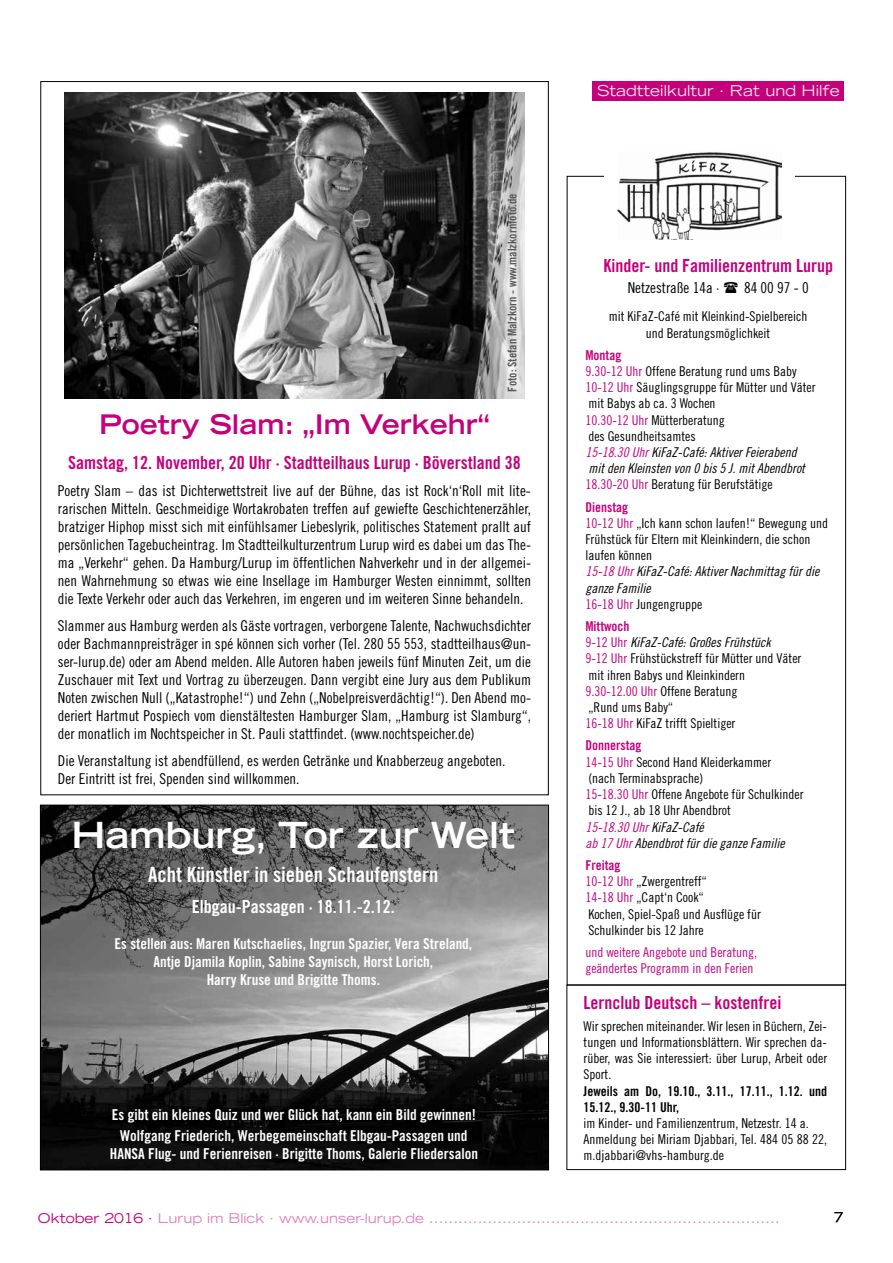
<style>
.page{position:relative;width:893px;height:1263px;background:#fff}
.page>*{position:absolute;margin:0;border:0;box-sizing:border-box;transform-origin:0 0}
.t1{font:700 expanded 36px "Trade Gothic LH";color:#fff}
.t2{font:700 expanded 27px "Trade Gothic LH";color:#c5007b}
.t3{font:21px "Trade Gothic Bold Cond Twenty";color:#fff}
.t4{font:18px "Trade Gothic Bold Cond Twenty";color:#c5007b}
.t5{font:18px "Trade Gothic Bold Cond Twenty";color:#fff}
.t6{font:15px/18px "Trade Gothic Cond Eighteen";color:#000;text-align:justify}
.t7{font:15px/18px "Trade Gothic Bold Cond Twenty";color:#fff;text-align:center}
.t8{font:expanded 15px "Trade Gothic LH";color:#e3e4e4}
.t9{font:13.5px/16.2px "Trade Gothic Cond Eighteen";color:#000}
.t10{font:13.5px/16.2px "Trade Gothic Cond Eighteen Obl";color:#000}
.t11{font:expanded 13.5px "Trade Gothic LH";color:#e280bd}
.t12{font:13.5px/16.2px "Trade Gothic Cond Eighteen";color:#c5007b}
.t13{font:13.5px/16.2px "Trade Gothic Bold Cond Twenty";color:#000}
.t14{font:13.5px "Trade Gothic Bold Cond Twenty";color:#c5007b}
.t15{font:expanded 13.5px "Trade Gothic LH";color:#000}
.t16{font:12px "Trade Gothic Bold Cond Twenty";color:#58585a}
.s1{color:#c5007b}
.s2{font-family:"Trade Gothic Cond Eighteen";color:#c5007b}
</style>
<div class="page">
<img style="left:42px;top:807px;width:505px;height:361px">
<div style="left:593px;top:81px;width:251px;height:20px;background:#c5007b"></div>
<img style="left:617px;top:152px;width:165px;height:88px">
<div style="left:566px;top:985px;width:280px;height:185px;border:1px solid #000"></div>
<img style="left:65px;top:92px;width:459px;height:307px">
<p class="t16" style="left:505px;top:392px;width:200px;rotate:-90deg">Foto: Stefan Malzkorn - www.malzkornfoto.de</p>
<h2 class="t2" style="left:99px;top:407px;width:392px">Poetry Slam: „Im Verkehr“</h2>
<p class="t4" style="left:68px;top:451px;width:454px">Samstag, 12. November, 20 Uhr · Stadtteilhaus Lurup · Böverstland 38</p>
<p class="t6" style="left:58px;top:481px;width:475px">Poetry Slam – das ist Dichterwettstreit live auf der Bühne, das ist Rock‘n‘Roll mit lite&shy;rarischen Mitteln. Geschmeidige Wortakrobaten treffen auf gewiefte Geschichtenerzähler, bratziger Hiphop misst sich mit einfühlsamer Liebeslyrik, politisches Statement prallt auf persönlichen Tagebucheintrag. Im Stadtteilkulturzentrum Lurup wird es dabei um das The&shy;ma „Verkehr“ gehen. Da Hamburg/Lurup im öffentlichen Nahverkehr und in der allgemei&shy;nen Wahrnehmung so etwas wie eine Insellage im Hamburger Westen einnimmt, sollten die Texte Verkehr oder auch das Verkehren, im engeren und im weiteren Sinne behandeln.</p>
<p class="t6" style="left:58px;top:616px;width:475px">Slammer aus Hamburg werden als Gäste vortragen, verborgene Talente, Nachwuchsdichter oder Bachmannpreisträger in spé können sich vorher (Tel. 280 55 553, stadtteilhaus@un&shy;ser-lurup.de) oder am Abend melden. Alle Autoren haben jeweils fünf Minuten Zeit, um die Zuschauer mit Text und Vortrag zu überzeugen. Dann vergibt eine Jury aus dem Publikum Noten zwischen Null („Katastrophe!“) und Zehn („Nobelpreisverdächtig!“). Den Abend mo&shy;deriert Hartmut Pospiech vom dienstältesten Hamburger Slam, „Hamburg ist Slamburg“, der monatlich im Nochtspeicher in St. Pauli stattfindet. (www.nochtspeicher.de)</p>
<p class="t6" style="left:58px;top:751px;width:449px">Die Veranstaltung ist abendfüllend, es werden Getränke und Knabberzeug angeboten.<br>Der Eintritt ist frei, Spenden sind willkommen.</p>
<h1 class="t1" style="left:72px;top:811px;width:445px">Hamburg, Tor zur Welt</h1>
<h3 class="t3" style="left:148px;top:862px;width:292px">Acht Künstler in sieben Schaufenstern</h3>
<p class="t5" style="left:192px;top:895px;width:204px">Elbgau-Passagen · 18.11.-2.12.</p>
<p class="t7" style="left:115px;top:934px;width:359px">Es stellen aus: Maren Kutschaelies, Ingrun Spazier, Vera Streland,<br>Antje Djamila Koplin, Sabine Saynisch, Horst Lorich,<br>Harry Kruse und Brigitte Thoms.</p>
<p class="t7" style="left:112px;top:1104px;width:365px;line-height:21px">Es gibt ein kleines Quiz und wer Glück hat, kann ein Bild gewinnen!<br>Wolfgang Friederich, Werbegemeinschaft Elbgau-Passagen und</p>
<p class="t7" style="left:110px;top:1144px;width:370px">HANSA Flug- und Ferienreisen · Brigitte Thoms, Galerie Fliedersalon</p>
<p class="t8" style="left:597px;top:81px;width:244px">Stadtteilkultur · Rat und Hilfe</p>
<p class="t4" style="left:603px;top:255px;width:231px">Kinder- und Familienzentrum Lurup</p>
<p class="t6" style="left:628px;top:278px;width:93px">Netzestraße 14a ·</p>
<p class="t6" style="left:744px;top:278px;width:66px">84 00 97 - 0</p>
<p class="t9" style="left:609px;top:308px;width:200px;text-align:center">mit KiFaZ-Café mit Kleinkind-Spielbereich und Beratungsmöglichkeit</p>
<p class="t14" style="left:585px;top:347px;width:37px">Montag</p>
<p class="t9" style="left:585px;top:363px;width:232px"><span class="s1">9.30-12 Uhr</span> Offene Beratung rund ums Baby<br><span class="s1">10-12 Uhr</span> Säuglingsgruppe für Mütter und Väter mit Babys ab ca. 3 Wochen<br><span class="s1">10.30-12 Uhr</span> Mütterberatung<br>des Gesundheitsamtes</p>
<p class="t10" style="left:585px;top:444px;width:221px"><span class="s1">15-18.30 Uhr</span> KiFaZ-Café: Aktiver Feierabend mit den Kleinsten von 0 bis 5 J. mit Abendbrot</p>
<p class="t9" style="left:585px;top:476px;width:189px"><span class="s1">18.30-20 Uhr</span> Beratung für Berufstätige</p>
<p class="t14" style="left:585px;top:499px;width:44px">Dienstag</p>
<p class="t9" style="left:585px;top:515px;width:244px"><span class="s1">10-12 Uhr</span> „Ich kann schon laufen!“ Bewegung und<br>Frühstück für Eltern mit Kleinkindern, die schon laufen können</p>
<p class="t10" style="left:585px;top:563px;width:235px"><span class="s1">15-18 Uhr</span> KiFaZ-Café: Aktiver Nachmittag für die ganze Familie</p>
<p class="t9" style="left:585px;top:596px;width:118px"><span class="s1">16-18 Uhr</span> Jungengruppe</p>
<p class="t14" style="left:585px;top:618px;width:46px">Mittwoch</p>
<p class="t10" style="left:585px;top:634px;width:187px"><span class="s2">9-12 Uhr</span> KiFaZ-Café: Großes Frühstück</p>
<p class="t9" style="left:585px;top:650px;width:217px"><span class="s1">9-12 Uhr</span> Frühstückstreff für Mütter und Väter mit ihren Babys und Kleinkindern<br><span class="s1">9.30-12.00 Uhr</span> Offene Beratung<br>„Rund ums Baby“<br><span class="s1">16-18 Uhr</span> KiFaZ trifft Spieltiger</p>
<p class="t14" style="left:585px;top:737px;width:58px">Donnerstag</p>
<p class="t9" style="left:585px;top:754px;width:220px"><span class="s1">14-15 Uhr</span> Second Hand Kleiderkammer<br>(nach Terminabsprache)<br><span class="s1">15-18.30 Uhr</span> Offene Angebote für Schulkinder bis 12 J., ab 18 Uhr Abendbrot</p>
<p class="t10" style="left:585px;top:818px;width:201px"><span class="s1">15-18.30 Uhr</span> KiFaZ-Café<br><span class="s1">ab 17 Uhr</span> Abendbrot für die ganze Familie</p>
<p class="t14" style="left:585px;top:857px;width:37px">Freitag</p>
<p class="t9" style="left:585px;top:873px;width:177px"><span class="s1">10-12 Uhr</span> „Zwergentreff“<br><span class="s1">14-18 Uhr</span> „Capt‘n Cook“<br>Kochen, Spiel-Spaß und Ausflüge für<br>Schulkinder bis 12 Jahre</p>
<p class="t12" style="left:585px;top:944px;width:173px">und weitere Angebote und Beratung, geändertes Programm in den Ferien</p>
<p class="t4" style="left:584px;top:991px;width:199px">Lernclub Deutsch – kostenfrei</p>
<p class="t9" style="left:584px;top:1018px;width:245px;text-align:justify">Wir sprechen miteinander. Wir lesen in Büchern, Zei&shy;tungen und Informationsblättern. Wir sprechen da&shy;rüber, was Sie interessiert: über Lurup, Arbeit oder Sport.</p>
<p class="t13" style="left:584px;top:1082px;width:245px">Jeweils am Do, 19.10., 3.11., 17.11., 1.12. und<br>15.12., 9.30-11 Uhr,</p>
<p class="t9" style="left:584px;top:1115px;width:245px">im Kinder- und Familienzentrum, Netzestr. 14 a.<br>Anmeldung bei Miriam Djabbari, Tel. 484 05 88 22, m.djabbari@vhs-hamburg.de</p>
<p class="t11" style="left:38px;top:1209px;width:743px"><span class="s1">Oktober 2016 ·</span> Lurup im Blick · www.unser-lurup.de ........................................................................</p>
<p class="t15" style="left:834px;top:1209px;width:11px">7</p>
</div>
